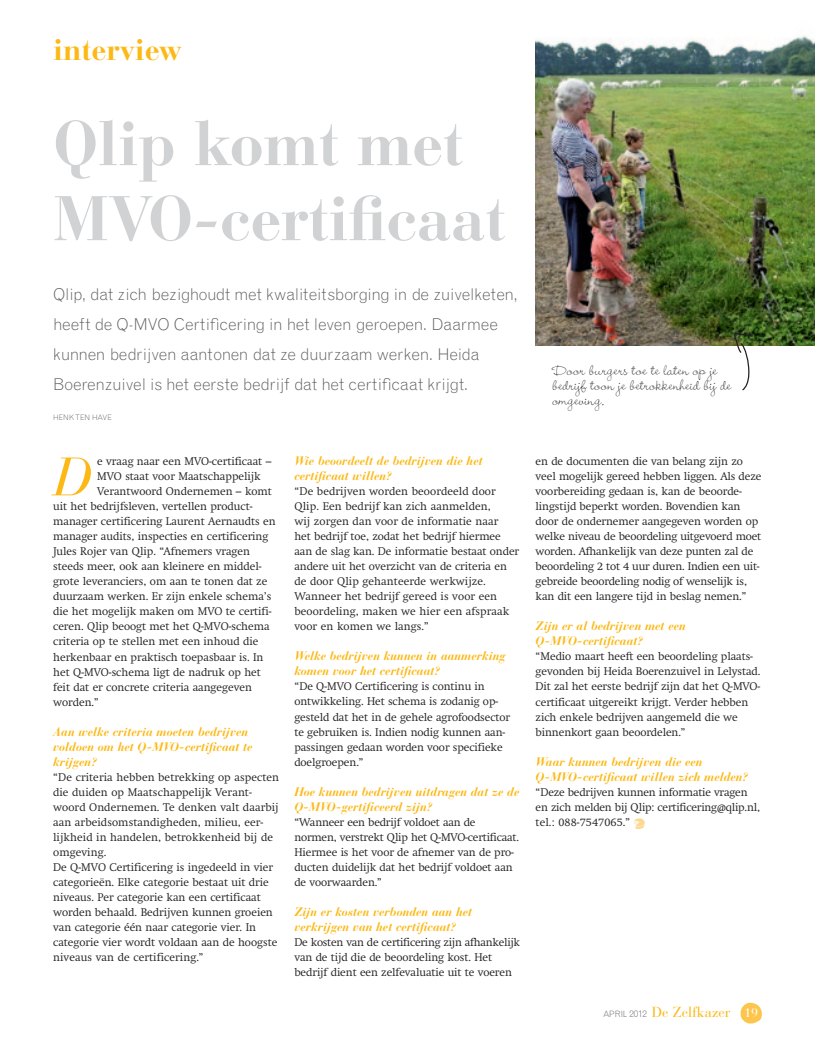
<style>
.page{position:relative;width:815px;height:1046px;background:#fff}
.page>*{position:absolute;margin:0;border:0;box-sizing:border-box;transform-origin:0 0}
.t1{font:700 62.5px/75px "Bauer Bodoni Std";letter-spacing:-.01em;color:#d1d2d4}
.t2{font:italic 53.62px "Bauer Bodoni Std";color:#fcb814}
.t3{font:700 30px "Bauer Bodoni Std";color:#fcb814}
.t4{font:300 18.75px/15px "Wendy LP Std";letter-spacing:.01em;color:#231f20}
.t5{font:300 16.25px/30px "Grotesque MT Std";letter-spacing:-.015em;color:#57585a}
.t6{font:14.38px "Bauer Bodoni Std";letter-spacing:-.005em;color:#fcb814}
.t7{font:italic 700 12.25px/15px "Bauer Bodoni Std";letter-spacing:-.005em;color:#fcb814}
.t8{font:300 11px/15px "Swift";letter-spacing:-.005em;color:#231f20}
.t9{font:300 7.5px "Grotesque MT Std";color:#57585a}
.s1{font-family:"Grotesque MT Std";font-weight:300;font-size:8.62px;color:#57585a}
.s2{font-family:"Grotesque MT Std";font-weight:300;font-size:9.38px;color:#57585a}
.s3{font-size:12.5px;color:#fff}
</style>
<div class="page">
<img style="left:535px;top:36px;width:280px;height:309px">
<svg style="left:634px;top:818px;width:11px;height:11px"></svg>
<svg style="left:734px;top:332px;width:20px;height:59px"></svg>
<svg style="left:740px;top:1002px;width:22px;height:22px"></svg>
<h3 class="t3" style="left:53px;top:32px;width:131px">interview</h3>
<h1 class="t1" style="left:53px;top:106px;width:454px">Qlip komt met<br>MVO-certificaat</h1>
<p class="t5" style="left:53px;top:279px;width:466px">Qlip, dat zich bezighoudt met kwaliteitsborging in de zuivelketen, heeft de Q-MVO Certificering in het leven geroepen. Daarmee kunnen bedrijven aantonen dat ze duurzaam werken. Heida Boerenzuivel is het eerste bedrijf dat het certificaat krijgt.</p>
<p class="t9" style="left:53px;top:413px;width:60px">h enk ten have</p>
<h2 class="t2" style="left:53px;top:444px;width:40px">D</h2>
<p class="t8" style="left:97px;top:454px;width:176px">e vraag naar een MVO-certificaat –</p>
<p class="t7" style="left:294px;top:453px;width:190px">Wie beoordeelt de bedrijven die het certificaat willen?</p>
<p class="t8" style="left:294px;top:484px;width:226px">“De bedrijven worden beoordeeld door Qlip. Een bedrijf kan zich aanmelden,<br>wij zorgen dan voor de informatie naar<br>het bedrijf toe, zodat het bedrijf hiermee aan de slag kan. De informatie bestaat onder andere uit het overzicht van de criteria en de door Qlip gehanteerde werkwijze.<br>Wanneer het bedrijf gereed is voor een beoordeling, maken we hier een afspraak voor en komen we langs.”</p>
<p class="t7" style="left:294px;top:648px;width:213px">Welke bedrijven kunnen in aanmerking komen voor het certificaat?</p>
<p class="t8" style="left:294px;top:679px;width:217px">“De Q-MVO Certificering is continu in ontwikkeling. Het schema is zodanig op&shy;gesteld dat het in de gehele agrofoodsector te gebruiken is. Indien nodig kunnen aan&shy;passingen gedaan worden voor specifieke doelgroepen.”</p>
<p class="t7" style="left:294px;top:783px;width:227px">Hoe kunnen bedrijven uitdragen dat ze de<br>Q-MVO-gertificeerd zijn?</p>
<p class="t8" style="left:294px;top:814px;width:226px">“Wanneer een bedrijf voldoet aan de normen, verstrekt Qlip het Q-MVO-certificaat.<br>Hiermee is het voor de afnemer van de pro&shy;ducten duidelijk dat het bedrijf voldoet aan de voorwaarden.”</p>
<p class="t7" style="left:294px;top:903px;width:179px">Zijn er kosten verbonden aan het verkrijgen van het certificaat?</p>
<p class="t8" style="left:294px;top:934px;width:227px">De kosten van de certificering zijn afhankelijk van de tijd die de beoordeling kost. Het bedrijf dient een zelfevaluatie uit te voeren</p>
<p class="t8" style="left:97px;top:469px;width:165px">MVO staat voor Maatschappelijk</p>
<p class="t8" style="left:97px;top:484px;width:176px">Verantwoord Ondernemen – komt</p>
<p class="t8" style="left:53px;top:499px;width:201px">uit het bedrijfsleven, vertellen product-</p>
<p class="t8" style="left:53px;top:514px;width:224px">manager certificering Laurent Aernaudts en</p>
<p class="t8" style="left:53px;top:529px;width:217px">manager audits, inspecties en certificering</p>
<p class="t8" style="left:53px;top:544px;width:198px">Jules Rojer van Qlip. “Afnemers vragen</p>
<p class="t8" style="left:53px;top:559px;width:210px">steeds meer, ook aan kleinere en middel-</p>
<p class="t8" style="left:53px;top:574px;width:216px">grote leveranciers, om aan te tonen dat ze</p>
<p class="t8" style="left:53px;top:589px;width:220px">duurzaam werken. Er zijn enkele schema’s</p>
<p class="t8" style="left:53px;top:604px;width:220px">die het mogelijk maken om MVO te certifi-</p>
<p class="t8" style="left:53px;top:619px;width:218px">ceren. Qlip beoogt met het Q-MVO-schema</p>
<p class="t8" style="left:53px;top:634px;width:207px">criteria op te stellen met een inhoud die</p>
<p class="t8" style="left:53px;top:649px;width:212px">herkenbaar en praktisch toepasbaar is. In</p>
<p class="t8" style="left:53px;top:664px;width:209px">het Q-MVO-schema ligt de nadruk op het</p>
<p class="t8" style="left:53px;top:679px;width:200px">feit dat er concrete criteria aangegeven</p>
<p class="t8" style="left:53px;top:694px;width:47px">worden.”</p>
<p class="t7" style="left:53px;top:723px;width:201px">Aan welke criteria moeten bedrijven voldoen om het Q-MVO-certificaat te krijgen?</p>
<p class="t8" style="left:53px;top:769px;width:228px">“De criteria hebben betrekking op aspecten die duiden op Maatschappelijk Verant&shy;woord Ondernemen. Te denken valt daarbij aan arbeidsomstandigheden, milieu, eer&shy;lijkheid in handelen, betrokkenheid bij de omgeving.<br>De Q-MVO Certificering is ingedeeld in vier categorieën. Elke categorie bestaat uit drie niveaus. Per categorie kan een certificaat worden behaald. Bedrijven kunnen groeien van categorie één naar categorie vier. In categorie vier wordt voldaan aan de hoogste niveaus van de certificering.”</p>
<h3 class="t4" style="left:553px;top:363px;width:180px">Door burgers toe te laten op je bedrijf toon je betrokkenheid bij de omgeving.</h3>
<p class="t8" style="left:536px;top:454px;width:227px">en de documenten die van belang zijn zo veel mogelijk gereed hebben liggen. Als deze voorbereiding gedaan is, kan de beoorde&shy;lingstijd beperkt worden. Bovendien kan door de ondernemer aangegeven worden op welke niveau de beoordeling uitgevoerd moet worden. Afhankelijk van deze punten zal de beoordeling 2 tot 4 uur duren. Indien een uit&shy;gebreide beoordeling nodig of wenselijk is, kan dit een langere tijd in beslag nemen.”</p>
<p class="t7" style="left:536px;top:618px;width:152px">Zijn er al bedrijven met een<br>Q-MVO-certificaat?</p>
<p class="t8" style="left:536px;top:649px;width:226px">“Medio maart heeft een beoordeling plaats&shy;gevonden bij Heida Boerenzuivel in Lelystad.<br>Dit zal het eerste bedrijf zijn dat het Q-MVO&shy;certificaat uitgereikt krijgt. Verder hebben zich enkele bedrijven aangemeld die we binnenkort gaan beoordelen.”</p>
<p class="t7" style="left:536px;top:753px;width:214px">Waar kunnen bedrijven die een<br>Q-MVO-certificaat willen zich melden?</p>
<p class="t8" style="left:536px;top:784px;width:226px">“Deze bedrijven kunnen informatie vragen en zich melden bij Qlip: certificering@qlip.nl, tel.: 088-7547065.”</p>
<h3 class="t6" style="left:603px;top:1003px;width:156px"><span class="s1">april</span> <span class="s2">2012</span> De Zelfkazer <span class="s3">19</span></h3>
</div>
